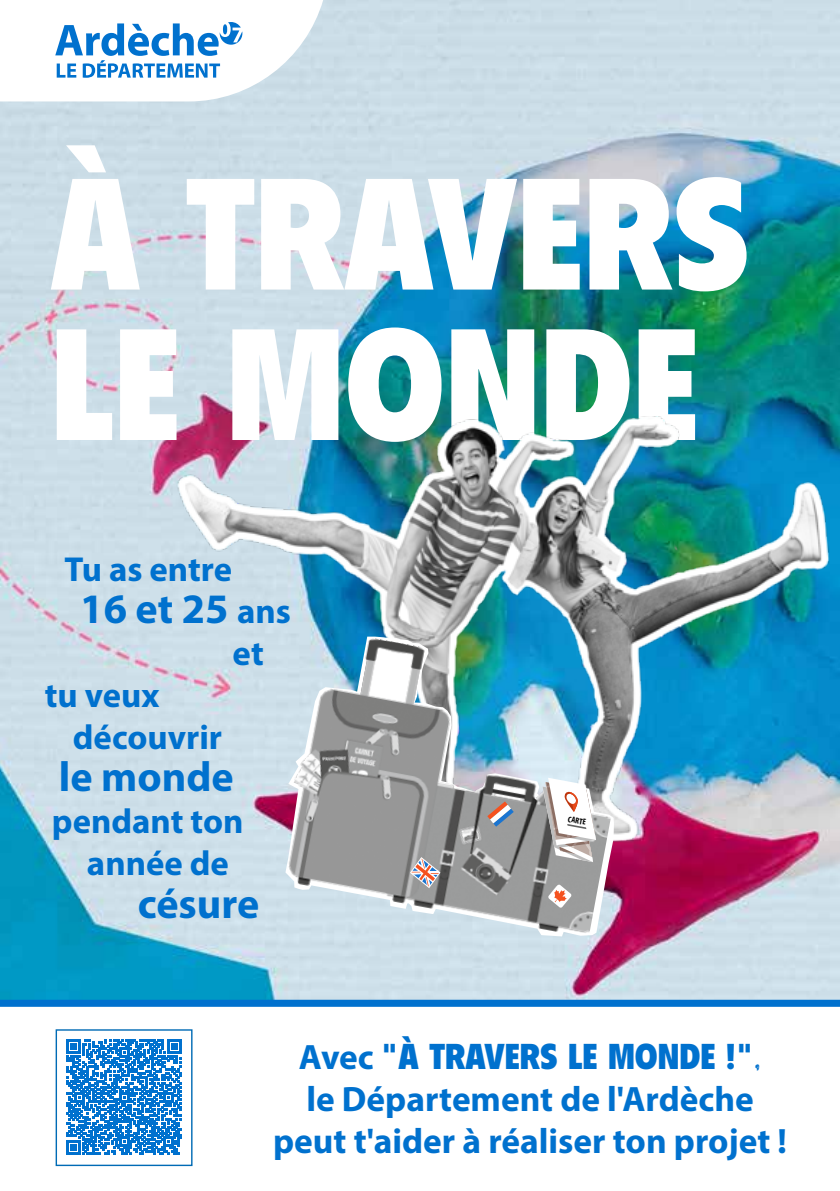
<style>
.page{position:relative;width:840px;height:1191px;background:#fff}
.page>*{position:absolute;margin:0;border:0;box-sizing:border-box;transform-origin:0 0}
.t1{font:900 condensed 155.4px/150.4px "Flyer LT Std";color:#fff}
.t2{font:700 42px "Myriad Pro";color:#0071ce}
.t3{font:700 35.4px/42.4px "Myriad Pro";color:#0071ce;text-align:center}
.t4{font:900 condensed 35.4px "Flyer LT Std";color:#0071ce}
.t5{font:700 34.8px/42px "Myriad Pro";color:#0071ce}
.t6{font:700 condensed 8.4px "Myriad Pro";color:#000}
.s1{font-size:34.8px}
.s2{font-family:"Myriad Pro";font-weight:700;font-stretch:normal}
.s3{font-family:"Wild Nature";font-weight:400;font-stretch:normal}
</style>
<div class="page">
<img style="left:0;top:0;width:838px;height:999px">
<svg style="left:0;top:0;width:323px;height:101px"></svg>
<div style="left:56px;top:1029px;width:136px;height:137px;border:1px solid #006bb5"></div>
<img style="left:120px;top:413px;width:718px;height:441px">
<img style="left:275px;top:628px;width:359px;height:309px">
<svg style="left:547px;top:884px;width:24px;height:24px"></svg>
<svg style="left:410px;top:857px;width:30px;height:31px"></svg>
<svg style="left:487px;top:801px;width:26px;height:25px"></svg>
<svg style="left:542px;top:777px;width:53px;height:85px"></svg>
<div style="left:0;top:999px;width:838px;height:7px;background:#0071ce"></div>
<svg style="left:67px;top:1039px;width:114px;height:115px"></svg>
<h1 class="t1" style="left:51px;top:160px;width:700px">À TRAVERS<br>LE MONDE</h1>
<p class="t5" style="left:64px;top:547px;width:169px">Tu as entre</p>
<p class="t2" style="left:80px;top:581px;width:212px">16 et 25 <span class="s1">ans</span></p>
<p class="t5" style="left:232px;top:631px;width:33px">et</p>
<p class="t5" style="left:73px;top:673px;width:151px;text-indent:-28px">tu veux découvrir</p>
<p class="t2" style="left:59px;top:749px;width:176px">le monde</p>
<p class="t5" style="left:52px;top:799px;width:193px;text-align:center">pendant ton année de</p>
<p class="t2" style="left:138px;top:876px;width:123px">césure</p>
<p class="t6" style="left:569px;top:813px;width:19px;rotate:11deg">CARTE</p>
<p class="t4" style="left:299px;top:1035px;width:463px"><span class="s2">Avec</span> "À TRAVERS LE MONDE !"<span class="s3">,</span></p>
<p class="t3" style="left:273px;top:1076px;width:515px">le Département de l'Ardèche peut t'aider à réaliser ton projet !</p>
</div>
